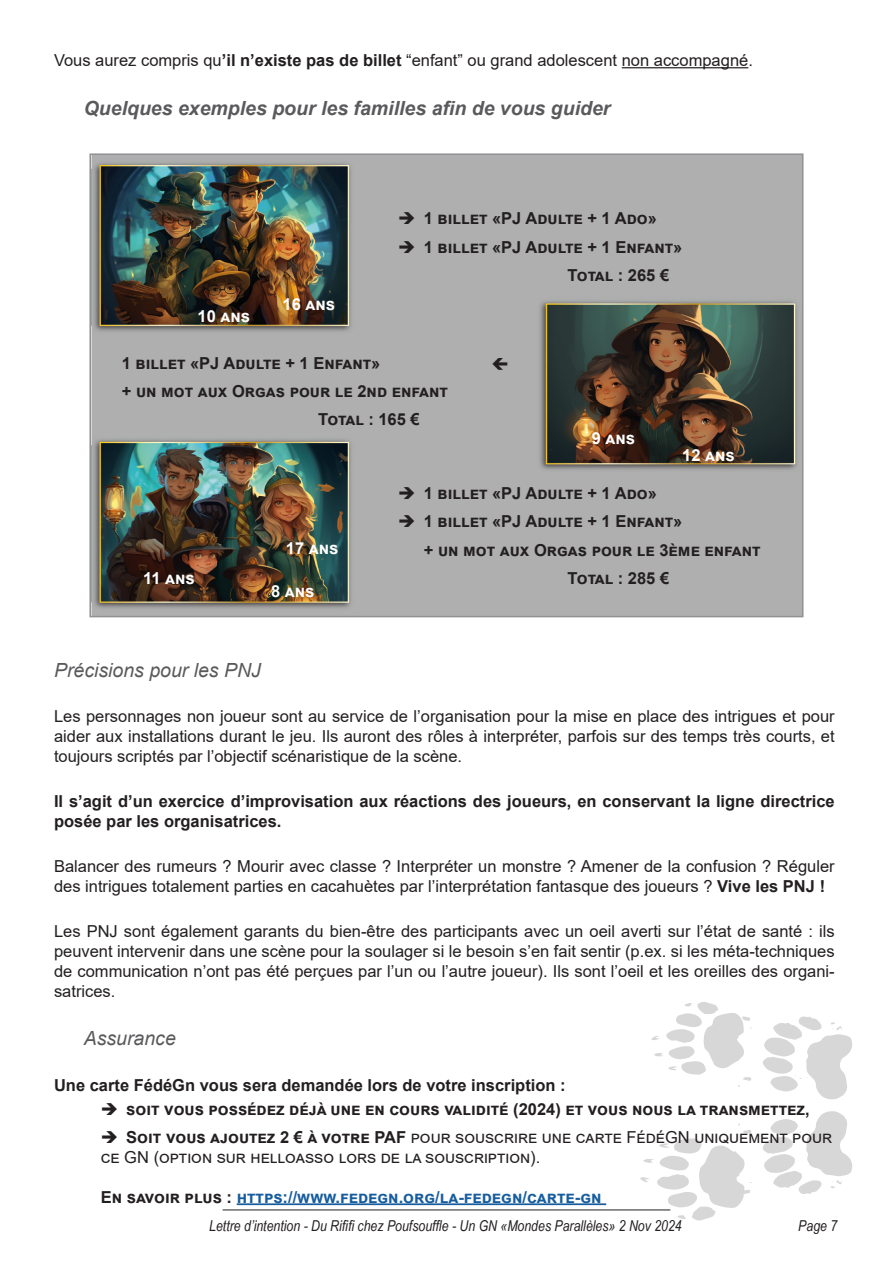
<style>
.page{position:relative;width:893px;height:1263px;background:#fff}
.page>*{position:absolute;margin:0;border:0;box-sizing:border-box;transform-origin:0 0}
.Titre_2{font:italic 700 19.5px "Arial";color:#5a5a5d}
.Titre_2-2{font:italic 19.5px "Arial";color:#5a5a5d}
.Style_de_paragraphe_1{font:16.5px/19.8px "Arial";color:#231f20;text-align:justify}
.Style_de_paragraphe_1-2{font:700 16.5px/19.8px "Arial";color:#231f20}
.Puces{font:700 16.5px "Arial";color:#231f20}
.t1{font:700 16.5px "Arial";color:#175d9e}
.Puces-2{font:700 16.5px "Arial";letter-spacing:.045em;color:#fff}
.t2{font:italic 15px "Arial Narrow";color:#231f20}
.s1{font-weight:700}
.s2{color:#231f20}
</style>
<div class="page">
<hr style="left:223px;top:1210px;width:447px;height:1px;background:#231f20">
<hr style="left:622px;top:67px;width:126px;height:1px;background:#231f20">
<hr style="left:237px;top:1203px;width:369px;height:2px;background:#175d9e">
<svg style="left:651px;top:1002px;width:101px;height:85px"></svg>
<svg style="left:763px;top:1016px;width:89px;height:83px"></svg>
<svg style="left:640px;top:1123px;width:112px;height:98px"></svg>
<svg style="left:763px;top:1111px;width:89px;height:83px"></svg>
<img style="left:92px;top:156px;width:708px;height:458px">
<div style="left:89px;top:153px;width:714px;height:464px;border:2px solid #8f9194"></div>
<svg style="left:400px;top:212px;width:14px;height:12px"></svg>
<svg style="left:400px;top:241px;width:14px;height:12px"></svg>
<svg style="left:400px;top:487px;width:14px;height:12px"></svg>
<svg style="left:400px;top:515px;width:14px;height:12px"></svg>
<svg style="left:493px;top:358px;width:15px;height:12px"></svg>
<p class="Style_de_paragraphe_1" style="left:54px;top:50px;width:700px">Vous aurez compris qu<span class="s1">’il n’existe pas de billet</span> “enfant” ou grand adolescent non accompagné.</p>
<p class="Titre_2" style="left:84px;top:95px;width:528px">Quelques exemples pour les familles afin de vous guider</p>
<p class="Puces-2" style="left:198px;top:304px;width:54px">10 ans</p>
<p class="Puces-2" style="left:283px;top:292px;width:54px">16 ans</p>
<p class="Style_de_paragraphe_1-2" style="left:424px;top:209px;width:235px">1 billet «PJ Adulte + 1 Ado»</p>
<p class="Style_de_paragraphe_1-2" style="left:424px;top:237px;width:260px">1 billet «PJ Adulte + 1 Enfant»</p>
<p class="Puces" style="left:568px;top:264px;width:103px">Total : 265 €</p>
<p class="Puces" style="left:122px;top:351px;width:260px">1 billet «PJ Adulte + 1 Enfant»</p>
<p class="Puces" style="left:122px;top:380px;width:328px">+ un mot aux Orgas pour le 2nd enfant</p>
<p class="Puces" style="left:318px;top:408px;width:103px">Total : 165 €</p>
<p class="Puces-2" style="left:592px;top:426px;width:45px">9 ans</p>
<p class="Puces-2" style="left:682px;top:443px;width:54px">12 ans</p>
<p class="Puces-2" style="left:143px;top:566px;width:53px">11 ans</p>
<p class="Puces-2" style="left:286px;top:537px;width:54px">17 ans</p>
<p class="Puces-2" style="left:271px;top:579px;width:45px">8 ans</p>
<p class="Style_de_paragraphe_1-2" style="left:424px;top:483px;width:235px">1 billet «PJ Adulte + 1 Ado»</p>
<p class="Style_de_paragraphe_1-2" style="left:424px;top:512px;width:260px">1 billet «PJ Adulte + 1 Enfant»</p>
<p class="Puces" style="left:424px;top:538px;width:338px">+ un mot aux Orgas pour le 3ème enfant</p>
<p class="Puces" style="left:568px;top:566px;width:103px">Total : 285 €</p>
<p class="Titre_2-2" style="left:54px;top:657px;width:208px">Précisions pour les PNJ</p>
<p class="Style_de_paragraphe_1" style="left:54px;top:706px;width:782px">Les personnages non joueur sont au service de l’organisation pour la mise en place des intrigues et pour aider aux installations durant le jeu. Ils auront des rôles à interpréter, parfois sur des temps très courts, et toujours scriptés par l’objectif scénaristique de la scène.</p>
<p class="Style_de_paragraphe_1-2" style="left:54px;top:791px;width:782px">Il s’agit d’un exercice d’improvisation aux réactions des joueurs, en conservant la ligne directrice posée par les organisatrices.</p>
<p class="Style_de_paragraphe_1" style="left:54px;top:856px;width:782px">Balancer des rumeurs ? Mourir avec classe ? Interpréter un monstre ? Amener de la confusion ? Réguler des intrigues totalement parties en cacahuètes par l’interprétation fantasque des joueurs ? <span class="s1">Vive les PNJ !</span></p>
<p class="Style_de_paragraphe_1" style="left:54px;top:921px;width:782px">Les PNJ sont également garants du bien-être des participants avec un oeil averti sur l’état de santé : ils peuvent intervenir dans une scène pour la soulager si le besoin s’en fait sentir (p.ex. si les méta-techniques de communication n’ont pas été perçues par l’un ou l’autre joueur). Ils sont l’oeil et les oreilles des organi&shy;satrices.</p>
<p class="Titre_2-2" style="left:84px;top:1026px;width:94px">Assurance</p>
<p class="Style_de_paragraphe_1-2" style="left:54px;top:1075px;width:513px">Une carte FédéGn vous sera demandée lors de votre inscription :</p>
<p class="Style_de_paragraphe_1-2" style="left:126px;top:1099px;width:685px">soit vous possédez déjà une en cours validité (2024) et vous nous la transmettez,</p>
<p class="Style_de_paragraphe_1" style="left:101px;top:1127px;width:728px;text-indent:26px"><span class="s1">Soit vous ajoutez 2 € à votre PAF</span> pour souscrire une carte FédéGN uniquement pour ce GN (option sur helloasso lors de la souscription).</p>
<p class="t1" style="left:101px;top:1185px;width:502px"><span class="s2">En savoir plus :</span> https://www.fedegn.org/la-fedegn/carte-gn</p>
<p class="t2" style="left:209px;top:1216px;width:474px">Lettre d’intention - Du Rififi chez Poufsouffle - Un GN «Mondes Parallèles» 2 Nov 2024</p>
<p class="t2" style="left:798px;top:1216px;width:40px">Page 7</p>
</div>
